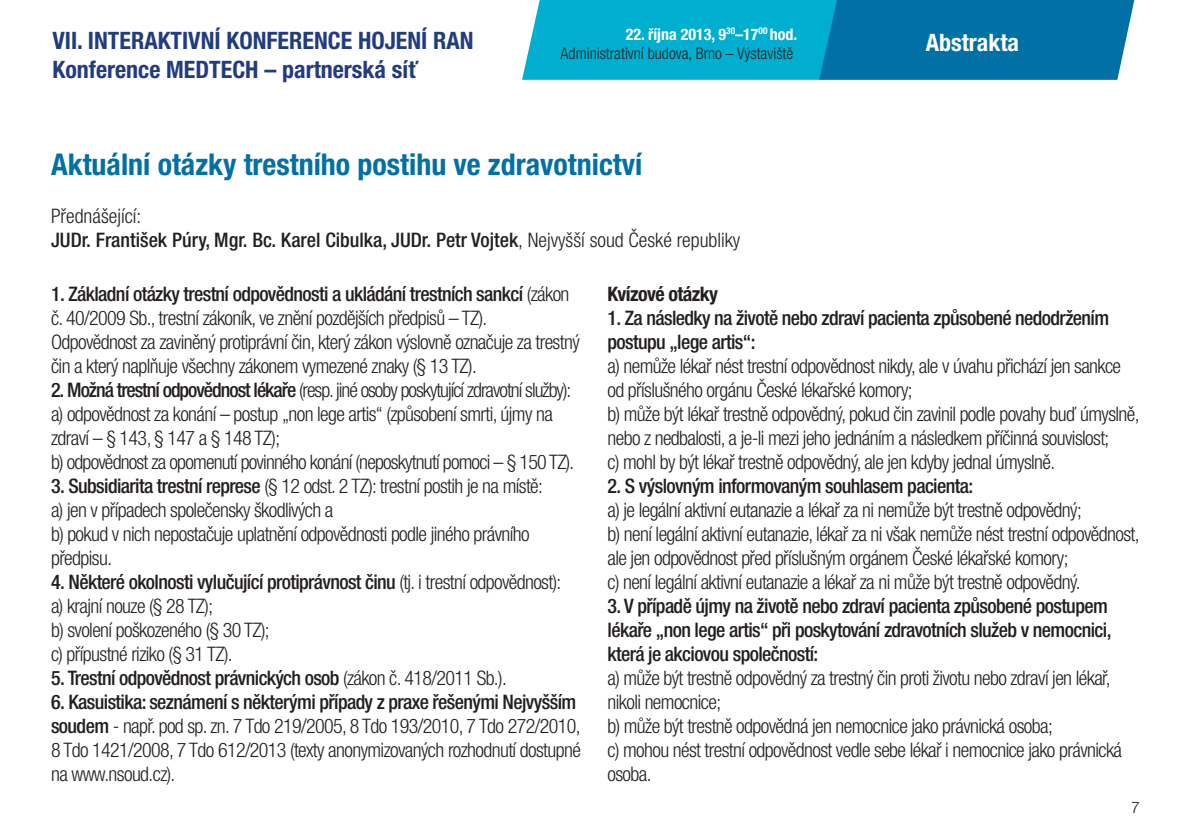
<style>
.page{position:relative;width:1191px;height:840px;background:#fff}
.page>*{position:absolute;margin:0;border:0;box-sizing:border-box;transform-origin:0 0}
.t1{font:700 condensed 30px "Helvetica Neue LT Pro";color:#0070a5}
.t2{font:700 condensed 24px "Helvetica Neue LT Pro";color:#213c7f}
.t3{font:700 condensed 24px "Helvetica Neue LT Pro";color:#fff}
.t4{font:300 condensed 20px/24px "Helvetica Neue LT Pro";letter-spacing:-.03em;color:#231f20}
.t5{font:500 condensed 20px/24px "Helvetica Neue LT Pro";letter-spacing:-.03em;color:#231f20}
.t6{font:500 condensed 20px/24px "Helvetica Neue LT Pro";color:#231f20}
.t7{font:700 condensed 20px "Helvetica Neue LT Pro";letter-spacing:-.03em;color:#231f20}
.t8{font:300 condensed 16px/19.2px "Helvetica Neue LT Pro";color:#231f20;text-align:right}
.t9{font:300 16px "Helvetica Neue LT Pro";color:#231f20}
.s1{font-weight:700;color:#fff}
.s2{font-weight:300}
.s3{font-weight:500}
</style>
<div class="page">
<svg style="left:522px;top:0;width:612px;height:80px;background:#0893bc"></svg>
<p class="t2" style="left:52px;top:26px;width:423px">VII. INTERAKTIVNÍ KONFERENCE HOJENÍ RAN</p>
<p class="t3" style="left:925px;top:27px;width:95px">Abstrakta</p>
<p class="t2" style="left:52px;top:55px;width:367px">Konference MEDTECH – partnerská síť</p>
<p class="t8" style="left:560px;top:24px;width:238px"><span class="s1">22. října 2013, 9</span><sup>30</sup><span class="s1">–17</span><sup>00</sup> <span class="s1">hod.<br></span>Administrativní budova, Brno – Výstaviště</p>
<h1 class="t1" style="left:51px;top:146px;width:593px">Aktuální otázky trestního postihu ve zdravotnictví</h1>
<p class="t6" style="left:51px;top:203px;width:691px"><span class="s2">Přednášející:<br></span>JUDr. František Púry, Mgr. Bc. Karel Cibulka, JUDr. Petr Vojtek<span class="s2">, Nejvyšší soud České republiky</span></p>
<p class="t4" style="left:51px;top:281px;width:530px"><span class="s3">1. Základní otázky trestní odpovědnosti a ukládání trestních sankcí</span> (zákon č. 40/2009 Sb., trestní zákoník, ve znění pozdějších předpisů – TZ).<br>Odpovědnost za zaviněný protiprávní čin, který zákon výslovně označuje za trestný čin a který naplňuje všechny zákonem vymezené znaky (§ 13 TZ).</p>
<p class="t4" style="left:51px;top:377px;width:525px"><span class="s3">2. Možná trestní odpovědnost lékaře</span> (resp. jiné osoby poskytující zdravotní služby): a) odpovědnost za konání – postup „non lege artis“ (způsobení smrti, újmy na zdraví – § 143, § 147 a § 148 TZ);<br>b) odpovědnost za opomenutí povinného konání (neposkytnutí pomoci – § 150 TZ).</p>
<p class="t4" style="left:51px;top:473px;width:493px"><span class="s3">3. Subsidiarita trestní represe</span> (§ 12 odst. 2 TZ): trestní postih je na místě: a) jen v případech společensky škodlivých a<br>b) pokud v nich nepostačuje uplatnění odpovědnosti podle jiného právního předpisu.</p>
<p class="t4" style="left:51px;top:569px;width:512px"><span class="s3">4. Některé okolnosti vylučující protiprávnost činu</span> (tj. i trestní odpovědnost): a) krajní nouze (§ 28 TZ);<br>b) svolení poškozeného (§ 30 TZ);<br>c) přípustné riziko (§ 31 TZ).</p>
<p class="t5" style="left:51px;top:665px;width:457px">5. Trestní odpovědnost právnických osob <span class="s2">(zákon č. 418/2011 Sb.).</span></p>
<p class="t4" style="left:51px;top:689px;width:531px"><span class="s3">6. Kasuistika: seznámení s některými případy z praxe řešenými Nejvyšším soudem</span> - např. pod sp. zn. 7 Tdo 219/2005, 8 Tdo 193/2010, 7 Tdo 272/2010, 8 Tdo 1421/2008, 7 Tdo 612/2013 (texty anonymizovaných rozhodnutí dostupné na www.nsoud.cz).</p>
<p class="t7" style="left:607px;top:281px;width:112px">Kvízové otázky</p>
<p class="t5" style="left:607px;top:305px;width:503px">1. Za následky na životě nebo zdraví pacienta způsobené nedodržením postupu „lege artis“:</p>
<p class="t4" style="left:607px;top:353px;width:533px">a) nemůže lékař nést trestní odpovědnost nikdy, ale v úvahu přichází jen sankce od příslušného orgánu České lékařské komory;<br>b) může být lékař trestně odpovědný, pokud čin zavinil podle povahy buď úmyslně, nebo z nedbalosti, a je-li mezi jeho jednáním a následkem příčinná souvislost;<br>c) mohl by být lékař trestně odpovědný, ale jen kdyby jednal úmyslně.</p>
<p class="t5" style="left:607px;top:473px;width:367px">2. S výslovným informovaným souhlasem pacienta:</p>
<p class="t4" style="left:607px;top:497px;width:533px">a) je legální aktivní eutanazie a lékař za ni nemůže být trestně odpovědný;<br>b) není legální aktivní eutanazie, lékař za ni však nemůže nést trestní odpovědnost, ale jen odpovědnost před příslušným orgánem České lékařské komory;<br>c) není legální aktivní eutanazie a lékař za ni může být trestně odpovědný.</p>
<p class="t5" style="left:607px;top:593px;width:505px">3. V případě újmy na životě nebo zdraví pacienta způsobené postupem lékaře „non lege artis“ při poskytování zdravotních služeb v nemocnici, která je akciovou společností:</p>
<p class="t4" style="left:607px;top:665px;width:516px">a) může být trestně odpovědný za trestný čin proti životu nebo zdraví jen lékař, nikoli nemocnice;<br>b) může být trestně odpovědná jen nemocnice jako právnická osoba;<br>c) mohou nést trestní odpovědnost vedle sebe lékař i nemocnice jako právnická osoba.</p>
<p class="t9" style="left:1131px;top:797px;width:10px">7</p>
</div>
